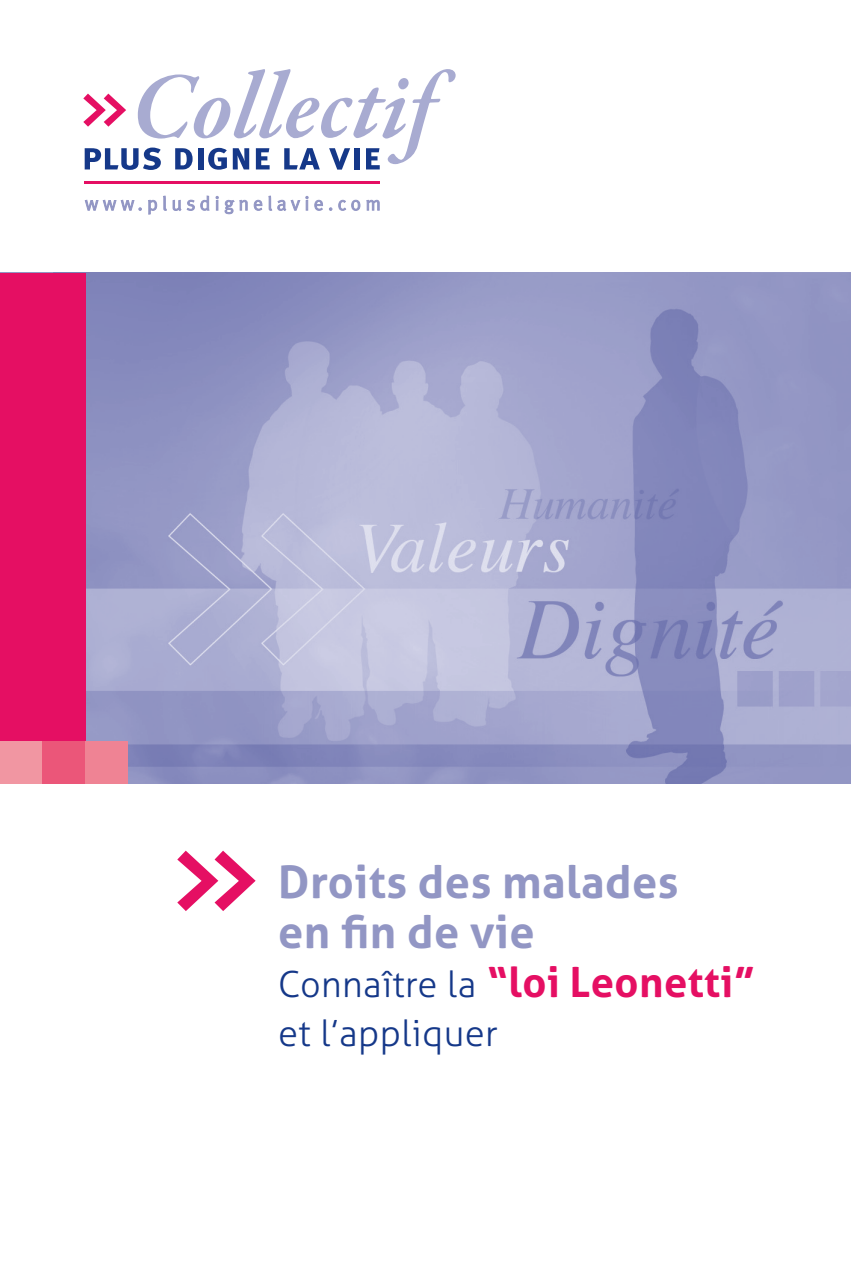
<style>
.page{position:relative;width:851px;height:1276px;background:#fff}
.page>*{position:absolute;margin:0;border:0;box-sizing:border-box;transform-origin:0 0}
.t1{font:700 45px/50px "Aller";letter-spacing:.01em;color:#9296c4}
.t2{font:700 41.5px "Aller";letter-spacing:.01em;color:#e50f63}
.t3{font:300 36.25px "Aller";letter-spacing:.01em;color:#153889}
.s1{font-weight:300;font-size:36.25px;color:#153889}
</style>
<div class="page">
<img style="left:85px;top:273px;width:765px;height:510px">
<svg style="left:177px;top:850px;width:78px;height:61px"></svg>
<svg style="left:83px;top:69px;width:372px;height:101px"></svg>
<svg style="left:85px;top:199px;width:57px;height:12px"></svg>
<svg style="left:148px;top:200px;width:9px;height:15px"></svg>
<svg style="left:163px;top:195px;width:47px;height:16px"></svg>
<svg style="left:216px;top:196px;width:2px;height:14px"></svg>
<svg style="left:224px;top:200px;width:38px;height:14px"></svg>
<svg style="left:268px;top:196px;width:40px;height:15px"></svg>
<svg style="left:314px;top:200px;width:9px;height:11px"></svg>
<svg style="left:329px;top:207px;width:3px;height:4px"></svg>
<svg style="left:338px;top:200px;width:22px;height:11px"></svg>
<svg style="left:366px;top:200px;width:14px;height:11px"></svg>
<hr style="left:85px;top:181px;width:294px;height:2px;background:#e50f63">
<div style="left:0;top:273px;width:85px;height:510px;background:#e50f63"></div>
<div style="left:0;top:741px;width:43px;height:42px;background:#f196a2"></div>
<div style="left:85px;top:741px;width:43px;height:42px;background:#ef8394"></div>
<div style="left:43px;top:741px;width:42px;height:42px;background:#eb5679"></div>
<p class="t1" style="left:278px;top:858px;width:402px">Droits des malades en fin de vie</p>
<p class="t2" style="left:278px;top:958px;width:478px"><span class="s1">Connaître la</span> “loi Leonetti”</p>
<p class="t3" style="left:278px;top:1012px;width:221px">et l’appliquer</p>
</div>
